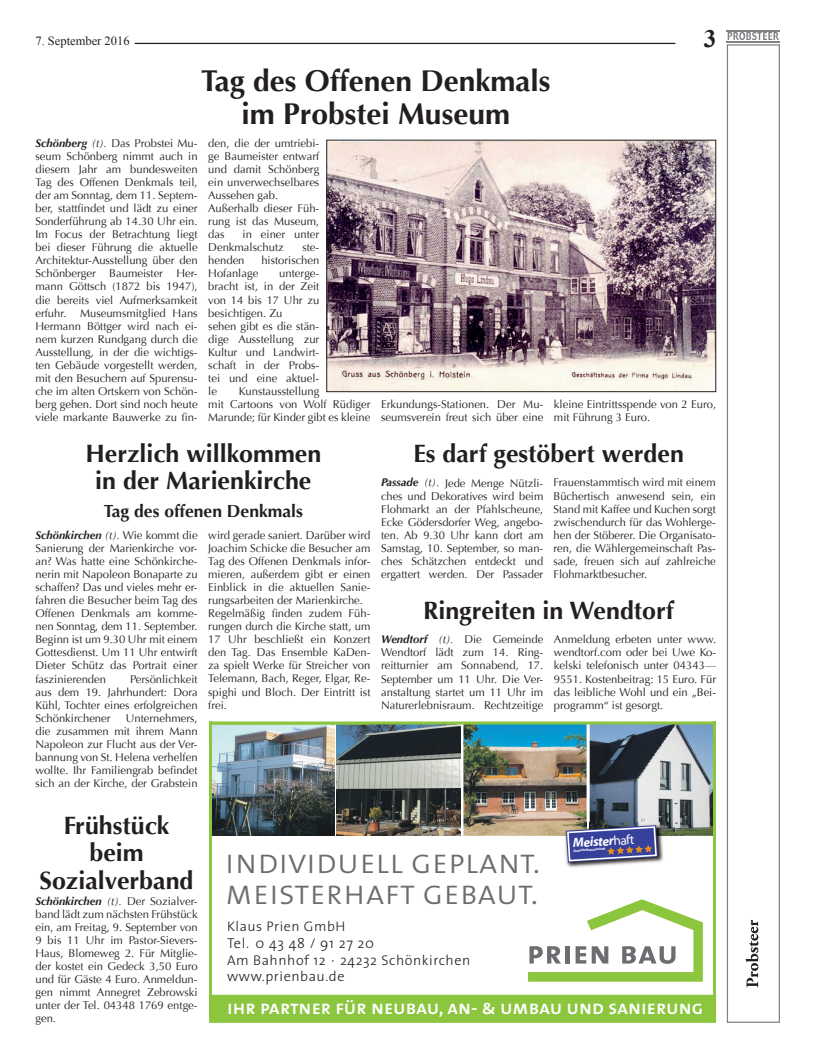
<style>
.page{position:relative;width:819px;height:1053px;background:#fff}
.page>*{position:absolute;margin:0;border:0;box-sizing:border-box;transform-origin:0 0}
.t1{font:35.12px/30.9px "The Sans Light Caps";color:#6c6d70}
.t2{font:700 30px/32.5px "Optima";color:#231f20;text-align:center}
.t3{font:700 25px/27.5px "Optima";color:#231f20;text-align:center}
.t4{font:700 25px "Times New Roman";color:#231f20}
.t5{font:19.75px "The Sans Semi Bold Caps";color:#fff}
.t6{font:700 17.5px "Optima";color:#231f20}
.t7{font:300 14.38px "The Sans";letter-spacing:.05em;color:#231f20}
.t8{font:300 14.12px/16.6px "The Sans";letter-spacing:.04em;color:#231f20}
.t9{font:300 13.88px "The Sans";letter-spacing:.04em;color:#231f20}
.t10{font:italic 700 13.25px "Myriad";color:#fff}
.t11{font:12.5px "Times New Roman";color:#231f20}
.t12{font:11.25px/13px "Optima";color:#231f20;text-align:justify}
.t13{font:italic 700 3.5px "Myriad";color:#fff}
.s1{font-weight:700;font-style:italic}
.s2{font-style:italic}
.s3{font-weight:400;font-style:normal}
</style>
<div class="page">
<hr style="left:135px;top:43px;width:540px;height:1px;background:#231f20">
<img style="left:463px;top:724px;width:123px;height:111px">
<img style="left:337px;top:724px;width:123px;height:111px">
<img style="left:589px;top:724px;width:124px;height:111px">
<img style="left:211px;top:724px;width:123px;height:111px">
<hr style="left:209px;top:721px;width:2px;height:295px;background:#8bc63e">
<hr style="left:713px;top:721px;width:3px;height:295px;background:#8bc63e">
<svg style="left:211px;top:721px;width:502px;height:3px;background:#9dcf5d"></svg>
<img style="left:563px;top:822px;width:102px;height:46px">
<img style="left:563px;top:822px;width:23px;height:13px">
<img style="left:589px;top:822px;width:76px;height:13px">
<svg style="left:566px;top:825px;width:92px;height:37px;background:#5a5e97"></svg>
<div style="left:209px;top:994px;width:507px;height:28px;background:#8bc63e"></div>
<svg style="left:528px;top:899px;width:174px;height:82px"></svg>
<div style="left:726px;top:44px;width:54px;height:978px;border:1px solid #808285"></div>
<svg style="left:745px;top:920px;width:13px;height:67px"></svg>
<svg style="left:727px;top:32px;width:52px;height:8px"></svg>
<hr style="left:726px;top:30px;width:54px;height:1px;background:#808285">
<hr style="left:726px;top:41px;width:54px;height:1px;background:#808285">
<img style="left:328px;top:142px;width:386px;height:248px">
<div style="left:326px;top:140px;width:390px;height:252px;border:1px solid #231f20"></div>
<p class="t11" style="left:35px;top:32px;width:96px">7. September 2016</p>
<p class="t4" style="left:703px;top:21px;width:14px">3</p>
<p class="t2" style="left:201px;top:65px;width:351px">Tag des Offenen Denkmals im Probstei Museum</p>
<p class="t12" style="left:35px;top:136px;width:164px"><span class="s1">Schönberg</span> <span class="s2">(t).</span> Das Probstei Mu&shy;seum Schönberg nimmt auch in diesem Jahr am bundesweiten Tag des Offenen Denkmals teil, der am Sonntag, dem 11. Septem&shy;ber, stattfindet und lädt zu einer Sonderführung ab 14.30 Uhr ein.<br>Im Focus der Betrachtung liegt bei dieser Führung die aktuelle Architektur-Ausstellung über den Schönberger Baumeister Her&shy;mann Göttsch (1872 bis 1947), die bereits viel Aufmerksamkeit erfuhr. Museumsmitglied Hans Hermann Böttger wird nach ei&shy;nem kurzen Rundgang durch die Ausstellung, in der die wichtigs&shy;ten Gebäude vorgestellt werden, mit den Besuchern auf Spurensu&shy;che im alten Ortskern von Schön&shy;berg gehen. Dort sind noch heute viele markante Bauwerke zu fin-</p>
<p class="t3" style="left:85px;top:440px;width:237px">Herzlich willkommen in der Marienkirche</p>
<p class="t6" style="left:104px;top:500px;width:200px">Tag des offenen Denkmals</p>
<p class="t12" style="left:208px;top:136px;width:112px;text-align:left">den, die der umtriebi&shy;ge Baumeister entwarf und damit Schönberg ein unverwechselbares<br>Aussehen gab.<br>Außerhalb dieser Füh&shy;rung ist das Museum, das</p>
<p class="t12" style="left:208px;top:228px;width:112px;text-indent:34px">in einer unter<br>Denkmalschutz</p>
<p class="t12" style="left:302px;top:241px;width:18px">ste-</p>
<p class="t12" style="left:208px;top:254px;width:38px">henden</p>
<p class="t12" style="left:261px;top:254px;width:59px">historischen</p>
<p class="t12" style="left:208px;top:267px;width:52px">Hofanlage</p>
<p class="t12" style="left:208px;top:267px;width:112px;text-align:left;text-indent:71px">unterge&shy;bracht ist, in der Zeit von 14 bis 17 Uhr zu besichtigen. Zu<br>sehen gibt es die stän&shy;dige Ausstellung zur<br>Kultur und Landwirt&shy;schaft in der Probs&shy;tei und eine aktuel&shy;le</p>
<p class="t12" style="left:208px;top:385px;width:164px;text-align:left;text-indent:31px">Kunstausstellung<br>mit Cartoons von Wolf Rüdiger<br>Marunde; für Kinder gibt es kleine</p>
<p class="t12" style="left:35px;top:528px;width:164px"><span class="s1">Schönkirchen</span> <span class="s2">(t).</span> Wie kommt die Sanierung der Marienkirche vor&shy;an? Was hatte eine Schönkirche&shy;nerin mit Napoleon Bonaparte zu schaffen? Das und vieles mehr er&shy;fahren die Besucher beim Tag des Offenen Denkmals am komme&shy;nen Sonntag, dem 11. September.<br>Beginn ist um 9.30 Uhr mit einem Gottesdienst. Um 11 Uhr entwirft Dieter Schütz das Portrait einer faszinierenden</p>
<p class="t12" style="left:35px;top:672px;width:164px;text-indent:95px">Persönlichkeit aus dem 19. Jahrhundert: Dora Kühl, Tochter eines erfolgreichen Schönkirchener</p>
<p class="t12" style="left:35px;top:711px;width:164px;text-indent:90px">Unternehmers, die zusammen mit ihrem Mann Napoleon zur Flucht aus der Ver&shy;bannung von St. Helena verhelfen wollte. Ihr Familiengrab befindet sich an der Kirche, der Grabstein</p>
<p class="t12" style="left:208px;top:528px;width:164px;text-align:left">wird gerade saniert. Darüber wird<br>Joachim Schicke die Besucher am<br>Tag des Offenen Denkmals infor&shy;mieren, außerdem gibt er einen<br>Einblick in die aktuellen Sanie&shy;rungsarbeiten der Marienkirche.<br>Regelmäßig finden zudem Füh&shy;rungen durch die Kirche statt, um<br>17 Uhr beschließt ein Konzert den Tag. Das Ensemble KaDen&shy;za spielt Werke für Streicher von<br>Telemann, Bach, Reger, Elgar, Re&shy;spighi und Bloch. Der Eintritt ist frei.</p>
<p class="t12" style="left:381px;top:398px;width:164px">Erkundungs-Stationen. Der Mu&shy;seumsverein freut sich über eine</p>
<p class="t12" style="left:554px;top:398px;width:164px">kleine Eintrittsspende von 2 Euro, mit Führung 3 Euro.</p>
<p class="t3" style="left:413px;top:440px;width:272px">Es darf gestöbert werden</p>
<p class="t12" style="left:381px;top:476px;width:164px"><span class="s1">Passade</span> <span class="s2">(t).</span> Jede Menge Nützli&shy;ches und Dekoratives wird beim Flohmarkt an der Pfahlscheune, Ecke Gödersdorfer Weg, angebo&shy;ten. Ab 9.30 Uhr kann dort am Samstag, 10. September, so man&shy;ches Schätzchen entdeckt und ergattert werden. Der Passader</p>
<p class="t12" style="left:553px;top:476px;width:164px">Frauenstammtisch wird mit einem Büchertisch anwesend sein, ein Stand mit Kaffee und Kuchen sorgt zwischendurch für das Wohlerge&shy;hen der Stöberer. Die Organisato&shy;ren, die Wählergemeinschaft Pas&shy;sade, freuen sich auf zahlreiche Flohmarktbesucher.</p>
<p class="t3" style="left:423px;top:596px;width:252px">Ringreiten in Wendtorf</p>
<p class="t12" style="left:381px;top:633px;width:164px"><span class="s1">Wendtorf</span> <span class="s2">(t).</span> Die Gemeinde Wendtorf lädt zum 14. Ring&shy;reitturnier am Sonnabend, 17.<br>September um 11 Uhr. Die Ver&shy;anstaltung startet um 11 Uhr im Naturerlebnisraum. Rechtzeitige</p>
<p class="t12" style="left:554px;top:633px;width:164px">Anmeldung erbeten unter www. wendtorf.com oder bei Uwe Ko&shy;kelski telefonisch unter 04343— 9551. Kostenbeitrag: 15 Euro. Für das leibliche Wohl und ein „Bei&shy;programm“ ist gesorgt.</p>
<p class="t3" style="left:40px;top:811px;width:155px">Frühstück beim<br>Sozialverband</p>
<p class="t12" style="left:35px;top:894px;width:164px"><span class="s1">Schönkirchen</span> <span class="s2">(t).</span> Der Sozialver&shy;band lädt zum nächsten Frühstück ein, am Freitag, 9. September von 9 bis 11 Uhr im Pastor-Sievers-Haus, Blomeweg 2. Für Mitglie&shy;der kostet ein Gedeck 3,50 Euro und für Gäste 4 Euro. Anmeldun&shy;gen nimmt Annegret Zebrowski unter der Tel. 04348 1769 entge&shy;gen.</p>
<p class="t1" style="left:225px;top:844px;width:317px">individuell geplant. meisterhaft gebaut.</p>
<p class="t10" style="left:572px;top:836px;width:63px;rotate:-4deg">Meister<span class="s3">haft</span></p>
<p class="t13" style="left:573px;top:849px;width:34px;rotate:-4deg">Deutsche Bauwirtschaft</p>
<p class="t9" style="left:227px;top:915px;width:120px">Klaus Prien GmbH</p>
<p class="t7" style="left:227px;top:931px;width:148px">Tel. 0 43 48 / 91 27 20</p>
<p class="t8" style="left:227px;top:951px;width:245px">Am Bahnhof 12 · 24232 Schönkirchen www.prienbau.de</p>
<p class="t5" style="left:227px;top:991px;width:478px">ihr partner für neubau, an- &amp; umbau und sanierung</p>
</div>
